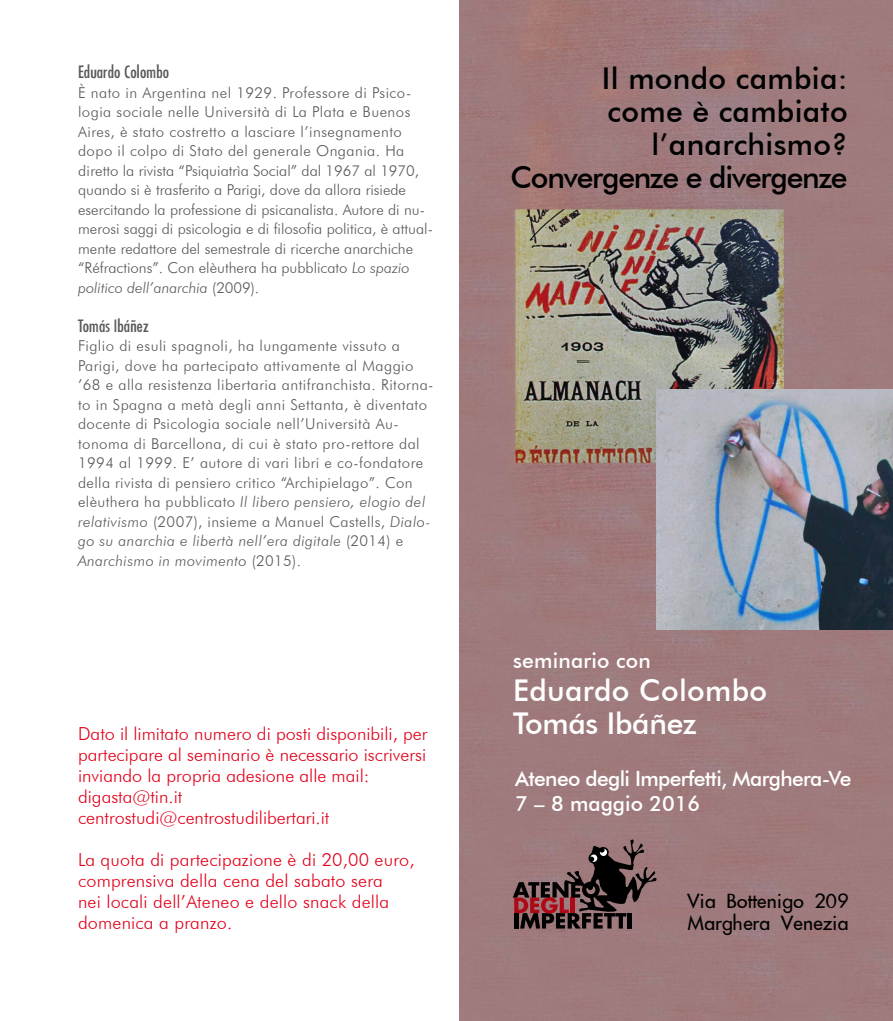
<style>
.page{position:relative;width:893px;height:1021px;background:#fff}
.page>*{position:absolute;margin:0;border:0;box-sizing:border-box;transform-origin:0 0}
.t1{font:500 30px/33px "Futura BT";letter-spacing:.01em;color:#000;text-align:right}
.t2{font:500 30px/33px "Futura BT";letter-spacing:.01em;color:#fff}
.t3{font:100 24px/21.6px "Futura";color:#000}
.t4{font:500 21px/25.2px "Futura BT";letter-spacing:-.03em;color:#fff}
.t5{font:500 21px "Futura BT";letter-spacing:.01em;color:#fff}
.t6{font:300 18px/21px "Futura BT";color:#e2001a}
.t7{font:condensed 16.5px "Futura";letter-spacing:.01em;color:#58585a}
.t8{font:300 15px/19.5px "Futura BT";letter-spacing:.03em;color:#58585a}
.t9{font:300 15px/19.5px "Futura BT";color:#58585a}
.s1{font-style:italic}
</style>
<div class="page">
<img style="left:459px;top:0;width:434px;height:1020px">
<img style="left:657px;top:389px;width:236px;height:241px">
<svg style="left:513px;top:839px;width:144px;height:89px;background:#6d4f51"></svg>
<p class="t7" style="left:78px;top:61px;width:92px">Eduardo Colombo</p>
<p class="t9" style="left:78px;top:82px;width:356px">È nato in Argentina nel 1929. Professore di Psico&shy;logia sociale nelle Università di La Plata e Buenos Aires, è stato costretto a lasciare l’insegnamento dopo il colpo di Stato del generale Ongania. Ha diretto la rivista “Psiquiatrìa Social” dal 1967 al 1970, quando si è trasferito a Parigi, dove da allora risiede esercitando la professione di psicanalista. Autore di nu&shy;merosi saggi di psicologia e di filosofia politica, è attual&shy;mente redattore del semestrale di ricerche anarchiche “Réfractions”. Con elèuthera ha pubblicato <span class="s1">Lo spazio politico dell’anarchia</span> (2009).</p>
<p class="t7" style="left:78px;top:315px;width:72px">Tomás Ibáñez</p>
<p class="t8" style="left:78px;top:336px;width:357px">Figlio di esuli spagnoli, ha lungamente vissuto a Parigi, dove ha partecipato attivamente al Maggio ’68 e alla resistenza libertaria antifranchista. Ritorna&shy;to in Spagna a metà degli anni Settanta, è diventato docente di Psicologia sociale nell’Università Au&shy;tonoma di Barcellona, di cui è stato pro-rettore dal 1994 al 1999. E’ autore di vari libri e co-fondatore della rivista di pensiero critico “Archipielago”. Con elèuthera ha pubblicato <span class="s1">Il libero pensiero, elogio del relativismo</span> (2007), insieme a Manuel Castells, <span class="s1">Dialo&shy;go su anarchia e libertà nell’era digitale</span> (2014) e <span class="s1">Anarchismo in movimento</span> (2015).</p>
<p class="t6" style="left:78px;top:722px;width:351px">Dato il limitato numero di posti disponibili, per partecipare al seminario è necessario iscriversi inviando la propria adesione alle mail: digasta@tin.it centrostudi@centrostudilibertari.it</p>
<p class="t6" style="left:78px;top:848px;width:338px">La quota di partecipazione è di 20,00 euro, comprensiva della cena del sabato sera<br>nei locali dell’Ateneo e dello snack della domenica a pranzo.</p>
<h1 class="t1" style="left:511px;top:62px;width:338px">Il mondo cambia:<br>come è cambiato l’anarchismo?<br>Convergenze e divergenze</h1>
<h3 class="t5" style="left:513px;top:648px;width:139px">seminario con</h3>
<h1 class="t2" style="left:513px;top:673px;width:255px">Eduardo Colombo<br>Tomás Ibáñez</h1>
<h3 class="t4" style="left:515px;top:765px;width:338px">Ateneo degli Imperfetti, Marghera-Ve<br>7 – 8 maggio 2016</h3>
<h2 class="t3" style="left:688px;top:891px;width:163px">Via Bottenigo 209<br>Marghera Venezia</h2>
</div>
